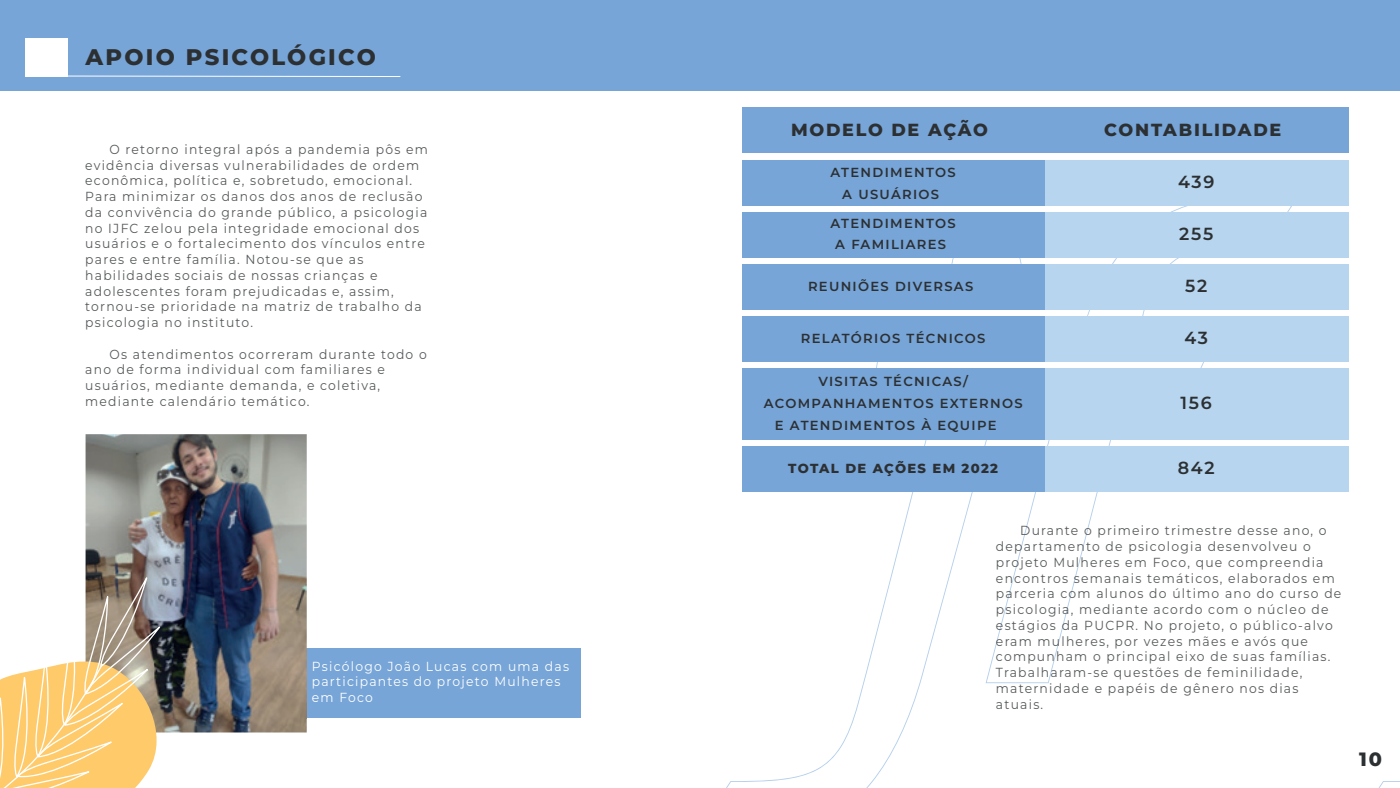
<style>
.page{position:relative;width:1400px;height:788px;background:#fff}
.page>*{position:absolute;margin:0;border:0;box-sizing:border-box;transform-origin:0 0}
.t1{font:800 22.57px "Montserrat";letter-spacing:.1em;color:#2c3033}
.t2{font:800 19.25px "Montserrat";color:#2c3033}
.t3{font:800 17.5px "Montserrat";letter-spacing:.1em;color:#2c3033}
.t4{font:600 17.5px "Montserrat";letter-spacing:.1em;color:#2c3033}
.t5{font:13.12px/15.8px "Montserrat";letter-spacing:.1em;color:#575a5b;scale:.94 1}
.t6{font:600 13.12px/21.9px "Montserrat";letter-spacing:.1em;color:#2c3033;text-align:center}
.t7{font:13.12px/15.8px "Montserrat";letter-spacing:.1em;color:#fff;scale:.94 1}
.t8{font:800 13.12px "Montserrat";letter-spacing:.1em;color:#2c3033}
</style>
<div class="page">
<svg style="left:1379px;top:781px;width:21px;height:7px"></svg>
<svg style="left:726px;top:205px;width:566px;height:583px"></svg>
<svg style="left:951px;top:257px;width:71px;height:7px"></svg>
<div style="left:155px;top:648px;width:426px;height:70px;background:#77a5d7"></div>
<div style="left:0;top:0;width:1400px;height:91px;background:#77a5d7"></div>
<div style="left:742px;top:108px;width:607px;height:45px;background:#77a5d7"></div>
<div style="left:742px;top:160px;width:303px;height:45px;background:#77a5d7"></div>
<div style="left:742px;top:212px;width:303px;height:45px;background:#77a5d7"></div>
<div style="left:742px;top:264px;width:303px;height:45px;background:#77a5d7"></div>
<div style="left:742px;top:316px;width:303px;height:45px;background:#77a5d7"></div>
<div style="left:742px;top:368px;width:303px;height:72px;background:#77a5d7"></div>
<div style="left:1045px;top:160px;width:304px;height:45px;background:#b7d5ef"></div>
<div style="left:1045px;top:212px;width:304px;height:45px;background:#b7d5ef"></div>
<div style="left:1045px;top:264px;width:304px;height:45px;background:#b7d5ef"></div>
<div style="left:1045px;top:316px;width:304px;height:45px;background:#b7d5ef"></div>
<div style="left:1045px;top:368px;width:304px;height:72px;background:#b7d5ef"></div>
<div style="left:26px;top:38px;width:42px;height:38px;background:#fff"></div>
<svg style="left:52px;top:75px;width:349px;height:2px"></svg>
<div style="left:742px;top:446px;width:303px;height:46px;background:#77a5d7"></div>
<div style="left:1045px;top:446px;width:304px;height:46px;background:#b7d5ef"></div>
<img style="left:86px;top:434px;width:221px;height:298px">
<img style="left:170px;top:648px;width:137px;height:70px">
<svg style="left:0;top:578px;width:170px;height:210px"></svg>
<h1 class="t1" style="left:86px;top:41px;width:292px">APOIO PSICOLÓGICO</h1>
<p class="t5" style="left:85px;top:141px;width:366px;text-indent:24px">O retorno integral após a pandemia pôs em evidência diversas vulnerabilidades de ordem econômica, política e, sobretudo, emocional.<br>Para minimizar os danos dos anos de reclusão da convivência do grande público, a psicologia no IJFC zelou pela integridade emocional dos usuários e o fortalecimento dos vínculos entre pares e entre família. Notou-se que as habilidades sociais de nossas crianças e adolescentes foram prejudicadas e, assim, tornou-se prioridade na matriz de trabalho da psicologia no instituto.</p>
<p class="t5" style="left:85px;top:346px;width:365px;text-indent:24px">Os atendimentos ocorreram durante todo o ano de forma individual com familiares e usuários, mediante demanda, e coletiva, mediante calendário temático.</p>
<p class="t7" style="left:312px;top:657px;width:275px">Psicólogo João Lucas com uma das participantes do projeto Mulheres em Foco</p>
<h3 class="t3" style="left:791px;top:118px;width:198px">MODELO DE AÇÃO</h3>
<h3 class="t3" style="left:1104px;top:118px;width:179px">CONTABILIDADE</h3>
<p class="t6" style="left:831px;top:161px;width:127px">ATENDIMENTOS<br>A USUÁRIOS</p>
<h3 class="t4" style="left:1178px;top:170px;width:38px">439</h3>
<p class="t6" style="left:831px;top:212px;width:127px">ATENDIMENTOS<br>A FAMILIARES</p>
<h3 class="t4" style="left:1179px;top:222px;width:36px">255</h3>
<p class="t6" style="left:808px;top:275px;width:167px">REUNIÕES DIVERSAS</p>
<h3 class="t4" style="left:1185px;top:274px;width:24px">52</h3>
<p class="t6" style="left:801px;top:327px;width:186px">RELATÓRIOS TÉCNICOS</p>
<p class="t6" style="left:818px;top:370px;width:151px">VISITAS TÉCNICAS/</p>
<p class="t6" style="left:764px;top:392px;width:260px">ACOMPANHAMENTOS EXTERNOS</p>
<p class="t6" style="left:775px;top:414px;width:223px">E ATENDIMENTOS À EQUIPE</p>
<h3 class="t4" style="left:1184px;top:326px;width:25px">43</h3>
<h3 class="t4" style="left:1181px;top:391px;width:33px">156</h3>
<p class="t8" style="left:788px;top:460px;width:211px">TOTAL DE AÇÕES EM 2022</p>
<h3 class="t4" style="left:1178px;top:456px;width:38px">842</h3>
<p class="t5" style="left:996px;top:522px;width:369px;text-indent:24px">Durante o primeiro trimestre desse ano, o departamento de psicologia desenvolveu o projeto Mulheres em Foco, que compreendia encontros semanais temáticos, elaborados em parceria com alunos do último ano do curso de psicologia, mediante acordo com o núcleo de estágios da PUCPR. No projeto, o público-alvo eram mulheres, por vezes mães e avós que compunham o principal eixo de suas famílias.<br>Trabalharam-se questões de feminilidade, maternidade e papéis de gênero nos dias atuais.</p>
<h2 class="t2" style="left:1359px;top:746px;width:24px">10</h2>
</div>
